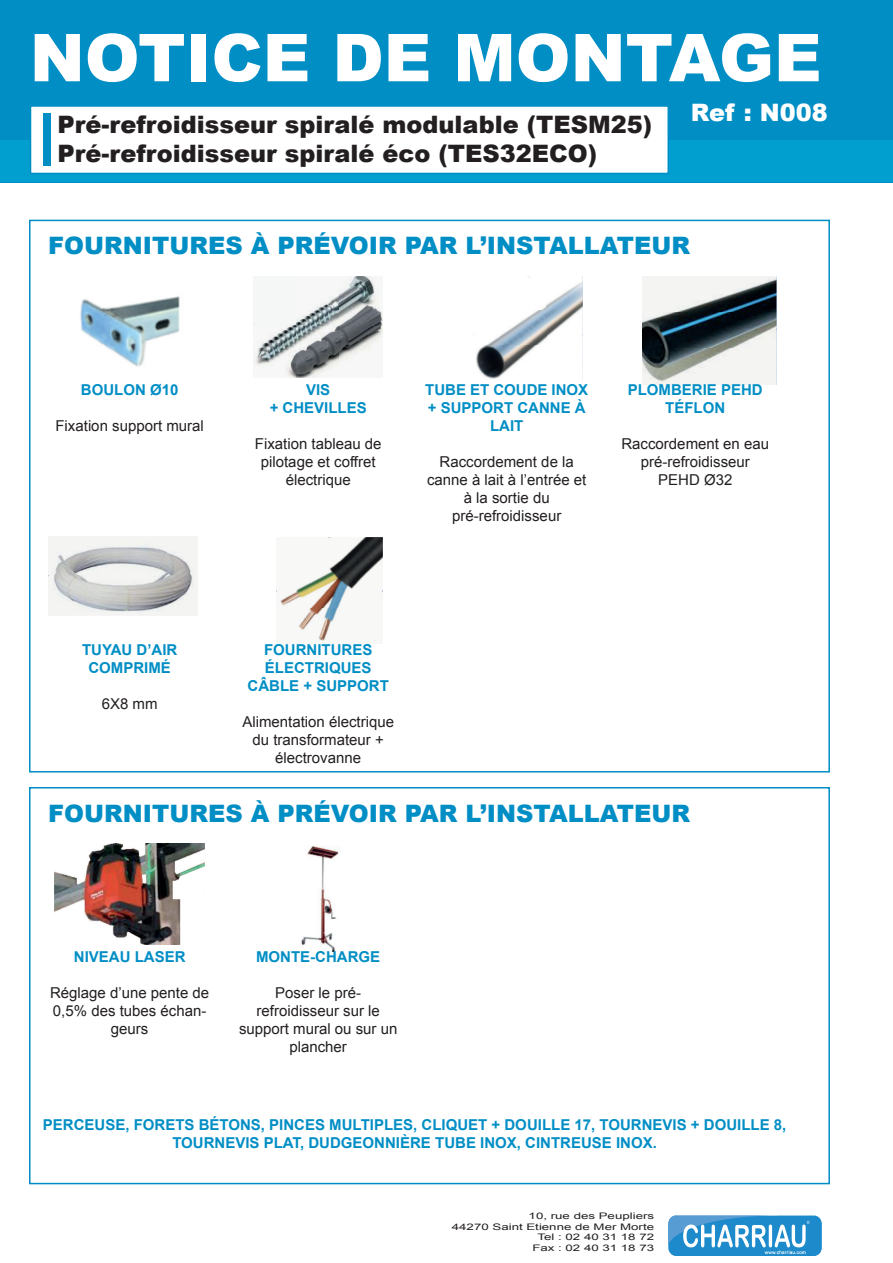
<style>
.page{position:relative;width:893px;height:1263px;background:#fff}
.page>*{position:absolute;margin:0;border:0;box-sizing:border-box;transform-origin:0 0}
.t1{font:900 66px "Arial";color:#fff}
.t2{font:900 24px/28.8px "Arial";color:#231f20}
.t3{font:900 24px "Arial";color:#008ec5}
.t4{font:900 24px "Arial";color:#fff}
.t5{font:15px/18px "Arial";color:#231f20;text-align:center}
.t6{font:700 15px/18px "Arial";color:#008ec5;text-align:center}
.t7{font:9px/10.8px "Arial";color:#231f20;text-align:right;scale:1.48 1}
</style>
<div class="page">
<div style="left:0;top:0;width:893px;height:182px;background:#008ec5"></div>
<div style="left:0;top:140px;width:893px;height:42px;background:#009fd0"></div>
<div style="left:30px;top:105px;width:639px;height:69px;background:#fff;border:2px solid #008ec5"></div>
<div style="left:43px;top:113px;width:7px;height:53px;background:#008ec5"></div>
<div style="left:668px;top:1215px;width:154px;height:41px;background:#1d8bcb;border-radius:8px"></div>
<svg style="left:668px;top:1215px;width:141px;height:39px"></svg>
<img style="left:80px;top:296px;width:100px;height:71px">
<img style="left:55px;top:844px;width:150px;height:101px">
<img style="left:48px;top:536px;width:150px;height:79px">
<img style="left:254px;top:276px;width:129px;height:101px">
<img style="left:301px;top:846px;width:38px;height:105px">
<img style="left:276px;top:538px;width:107px;height:103px">
<img style="left:473px;top:276px;width:110px;height:104px">
<img style="left:642px;top:276px;width:135px;height:108px">
<div style="left:29px;top:787px;width:801px;height:397px;border:2px solid #008ec5"></div>
<h1 class="t1" style="left:30px;top:10px;width:793px">NOTICE DE MONTAGE</h1>
<h2 class="t4" style="left:691px;top:95px;width:138px">Ref : N008</h2>
<h2 class="t2" style="left:57px;top:110px;width:596px">Pré-refroidisseur spiralé modulable (TESM25)<br>Pré-refroidisseur spiralé éco (TES32ECO)</h2>
<h2 class="t3" style="left:48px;top:228px;width:643px">FOURNITURES À PRÉVOIR PAR L’INSTALLATEUR</h2>
<p class="t6" style="left:81px;top:381px;width:99px">BOULON Ø10</p>
<p class="t5" style="left:55px;top:417px;width:150px">Fixation support mural</p>
<p class="t6" style="left:270px;top:381px;width:99px">VIS<br>+ CHEVILLES</p>
<p class="t5" style="left:255px;top:435px;width:128px">Fixation tableau de pilotage et coffret électrique</p>
<p class="t6" style="left:425px;top:381px;width:164px">TUBE ET COUDE INOX + SUPPORT CANNE À<br>LAIT</p>
<p class="t5" style="left:427px;top:453px;width:161px">Raccordement de la canne à lait à l’entrée et à la sortie du pré-refroidisseur</p>
<p class="t6" style="left:628px;top:381px;width:137px">PLOMBERIE PEHD<br>TÉFLON</p>
<p class="t5" style="left:621px;top:435px;width:149px">Raccordement en eau pré-refroidisseur<br>PEHD Ø32</p>
<p class="t6" style="left:82px;top:641px;width:97px">TUYAU D’AIR<br>COMPRIMÉ</p>
<p class="t5" style="left:102px;top:695px;width:57px">6X8 mm</p>
<p class="t6" style="left:248px;top:641px;width:143px">FOURNITURES<br>ÉLECTRIQUES<br>CÂBLE + SUPPORT</p>
<p class="t5" style="left:242px;top:713px;width:153px">Alimentation électrique du transformateur + électrovanne</p>
<h2 class="t3" style="left:48px;top:795px;width:643px">FOURNITURES À PRÉVOIR PAR L’INSTALLATEUR</h2>
<p class="t6" style="left:74px;top:948px;width:113px">NIVEAU LASER</p>
<p class="t5" style="left:50px;top:984px;width:161px">Réglage d’une pente de<br>0,5% des tubes échan&shy;geurs</p>
<p class="t6" style="left:256px;top:948px;width:126px">MONTE-CHARGE</p>
<p class="t5" style="left:239px;top:984px;width:160px">Poser le pré&shy;refroidisseur sur le support mural ou sur un plancher</p>
<p class="t6" style="left:43px;top:1116px;width:745px">PERCEUSE, FORETS BÉTONS, PINCES MULTIPLES, CLIQUET + DOUILLE 17, TOURNEVIS + DOUILLE 8,<br>TOURNEVIS PLAT, DUDGEONNIÈRE TUBE INOX, CINTREUSE INOX.</p>
<p class="t7" style="left:452px;top:1210px;width:138px">10, rue des Peupliers<br>44270 Saint Etienne de Mer Morte<br>Tel : 02 40 31 18 72<br>Fax : 02 40 31 18 73</p>
</div>
